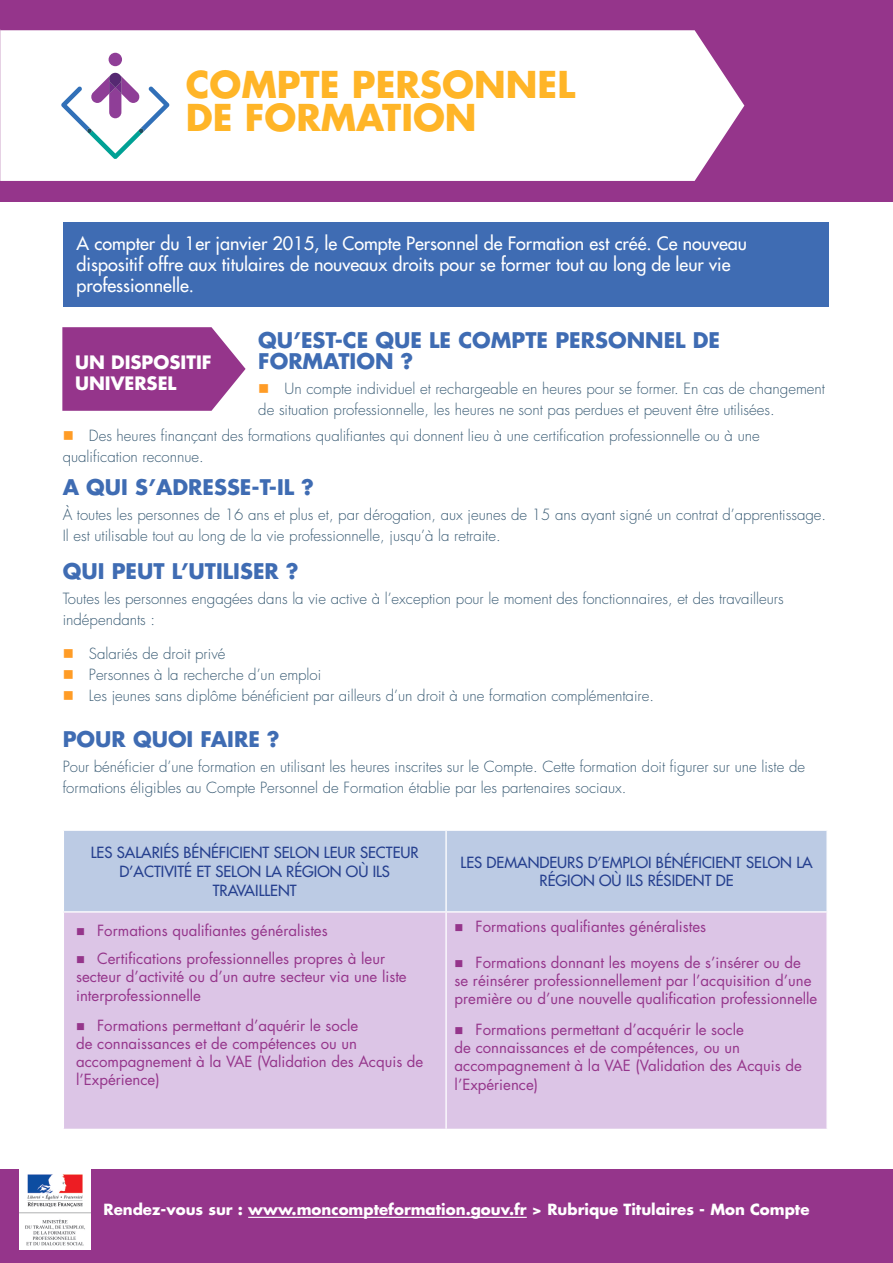
<style>
.page{position:relative;width:893px;height:1263px;background:#fff}
.page>*{position:absolute;margin:0;border:0;box-sizing:border-box;transform-origin:0 0}
.courant_texte{font:700 36px "Futura";color:#ffb527}
.SOUS_TITRE{font:700 21px/21px "Futura";color:#3f6cb3}
.courant_texte-2{font:18px/21px "Futura";color:#fff}
.SOUS_TITRE-2{font:700 18px/21px "Futura";color:#fff}
.courant_texte-3{font:300 15px/21px "Futura";color:#395b74}
.courant_texte-4{font:15px/18px "Futura";color:#95358b}
.courant_texte-5{font:15px/18.6px "Futura";color:#253f8e;text-align:center}
.courant_texte-6{font:700 15px "Futura";color:#fff}
.s1{color:#ff9c26}
</style>
<div class="page">
<div style="left:64px;top:831px;width:762px;height:80px;background:#bccbe4"></div>
<div style="left:64px;top:912px;width:762px;height:217px;background:#dcc5e6"></div>
<hr style="left:445px;top:831px;width:2px;height:80px;background:#fff">
<hr style="left:445px;top:912px;width:2px;height:217px;background:#fff">
<div style="left:0;top:0;width:893px;height:201px;background:#95358b"></div>
<div style="left:64px;top:222px;width:765px;height:84px;background:#3f6cb3"></div>
<div style="left:0;top:30px;width:744px;height:151px;background:#fff"></div>
<svg style="left:62px;top:327px;width:184px;height:84px;background:#9f4996"></svg>
<div style="left:109px;top:53px;width:13px;height:13px;background:#8f3e97;border-radius:50%"></div>
<svg style="left:61px;top:73px;width:109px;height:86px;background:#dcddea"></svg>
<div style="left:0;top:1169px;width:893px;height:94px;background:#95358b"></div>
<hr style="left:248px;top:1217px;width:279px;height:1px;background:#fff">
<img style="left:19px;top:1169px;width:72px;height:80px">
<p class="courant_texte" style="left:186px;top:60px;width:391px">COMPTE PERSONNEL</p>
<p class="courant_texte" style="left:186px;top:93px;width:292px">DE FORMATION</p>
<p class="courant_texte-2" style="left:77px;top:233px;width:672px">A compter du 1er janvier 2015, le Compte Personnel de Formation est créé. Ce nouveau dispositif offre aux titulaires de nouveaux droits pour se former tout au long de leur vie professionnelle.</p>
<p class="SOUS_TITRE" style="left:258px;top:329px;width:463px">QU’EST-CE QUE LE COMPTE PERSONNEL DE<br>FORMATION ?</p>
<p class="courant_texte-3" style="left:258px;top:378px;width:568px"><span class="s1">■</span> Un compte individuel et rechargeable en heures pour se former. En cas de changement de situation professionnelle, les heures ne sont pas perdues et peuvent être utilisées.</p>
<p class="courant_texte-3" style="left:63px;top:425px;width:698px"><span class="s1">■</span> Des heures finançant des formations qualifiantes qui donnent lieu à une certification professionnelle ou à une qualification reconnue.</p>
<p class="SOUS_TITRE" style="left:63px;top:476px;width:253px">A QUI S’ADRESSE-T-IL ?</p>
<p class="courant_texte-3" style="left:63px;top:504px;width:765px">À toutes les personnes de 16 ans et plus et, par dérogation, aux jeunes de 15 ans ayant signé un contrat d’apprentissage.<br>Il est utilisable tout au long de la vie professionnelle, jusqu’à la retraite.</p>
<p class="SOUS_TITRE" style="left:63px;top:560px;width:237px">QUI PEUT L’UTILISER ?</p>
<p class="courant_texte-3" style="left:63px;top:588px;width:722px">Toutes les personnes engagées dans la vie active à l’exception pour le moment des fonctionnaires, et des travailleurs indépendants :</p>
<p class="courant_texte-3" style="left:63px;top:643px;width:164px"><span class="s1">■</span> Salariés de droit privé</p>
<p class="courant_texte-3" style="left:63px;top:664px;width:260px"><span class="s1">■</span> Personnes à la recherche d’un emploi</p>
<p class="courant_texte-3" style="left:63px;top:685px;width:593px"><span class="s1">■</span> Les jeunes sans diplôme bénéficient par ailleurs d’un droit à une formation complémentaire.</p>
<p class="SOUS_TITRE" style="left:63px;top:728px;width:218px">POUR QUOI FAIRE ?</p>
<p class="courant_texte-3" style="left:63px;top:756px;width:744px">Pour bénéficier d’une formation en utilisant les heures inscrites sur le Compte. Cette formation doit figurer sur une liste de formations éligibles au Compte Personnel de Formation établie par les partenaires sociaux.</p>
<p class="SOUS_TITRE-2" style="left:75px;top:351px;width:138px">UN DISPOSITIF<br>UNIVERSEL</p>
<p class="courant_texte-5" style="left:91px;top:843px;width:329px">LES SALARIÉS BÉNÉFICIENT SELON LEUR SECTEUR<br>D’ACTIVITÉ ET SELON LA RÉGION OÙ ILS<br>TRAVAILLENT</p>
<p class="courant_texte-5" style="left:461px;top:853px;width:354px">LES DEMANDEURS D’EMPLOI BÉNÉFICIENT SELON LA<br>RÉGION OÙ ILS RÉSIDENT DE</p>
<p class="courant_texte-4" style="left:76px;top:922px;width:253px">■ Formations qualifiantes généralistes</p>
<p class="courant_texte-4" style="left:76px;top:948px;width:332px;line-height:18.6px">■ Certifications professionnelles propres à leur secteur d’activité ou d’un autre secteur via une liste interprofessionnelle</p>
<p class="courant_texte-4" style="left:76px;top:1017px;width:349px">■ Formations permettant d’aquérir le socle<br>de connaissances et de compétences ou un accompagnement à la VAE (Validation des Acquis de l’Expérience)</p>
<p class="courant_texte-4" style="left:455px;top:917px;width:253px">■ Formations qualifiantes généralistes</p>
<p class="courant_texte-4" style="left:455px;top:953px;width:364px">■ Formations donnant les moyens de s’insérer ou de se réinsérer professionnellement par l’acquisition d’une première ou d’une nouvelle qualification professionnelle</p>
<p class="courant_texte-4" style="left:455px;top:1020px;width:349px">■ Formations permettant d’acquérir le socle<br>de connaissances et de compétences, ou un accompagnement à la VAE (Validation des Acquis de l’Expérience)</p>
<p class="courant_texte-6" style="left:103px;top:1199px;width:707px">Rendez-vous sur : www.moncompteformation.gouv.fr &gt; Rubrique Titulaires - Mon Compte</p>
</div>
